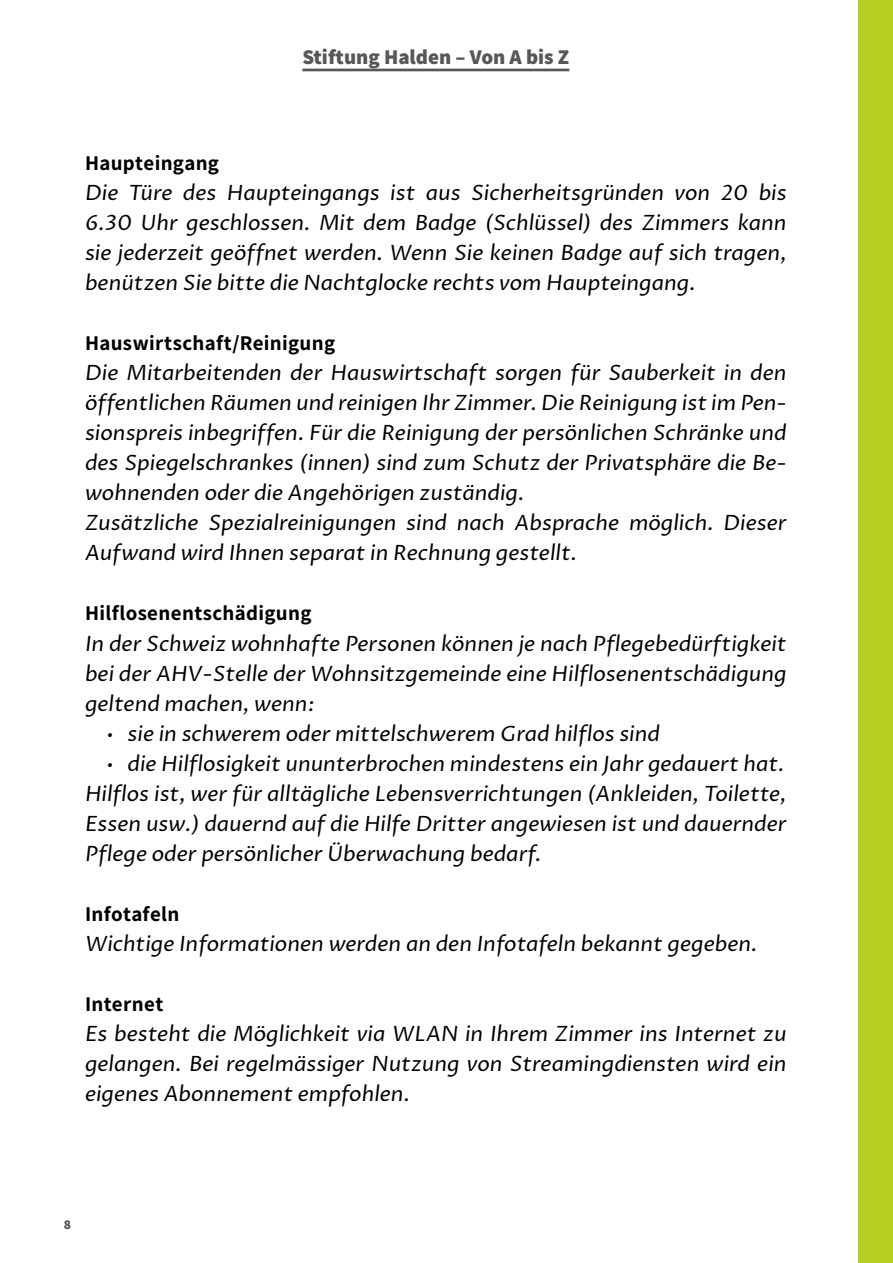
<style>
.page{position:relative;width:893px;height:1263px;background:#fff}
.page>*{position:absolute;margin:0;border:0;box-sizing:border-box;transform-origin:0 0}
.t1{font:italic 21px/30px "Proza Libre";color:#000;text-align:justify}
.t2{font:700 21px "Assistant";letter-spacing:.015em;color:#000}
.t3{font:800 21px "Assistant";color:#575756}
.t4{font:800 13.5px "Assistant";color:#575756}
</style>
<div class="page">
<div style="left:859px;top:0;width:34px;height:1263px;background:#b7ce23"></div>
<hr style="left:302px;top:69px;width:267px;height:2px;background:#575756">
<p class="t3" style="left:302px;top:43px;width:268px">Stiftung Halden – Von A bis Z</p>
<p class="t2" style="left:85px;top:149px;width:136px">Haupteingang</p>
<p class="t1" style="left:85px;top:178px;width:703px">Die Türe des Haupteingangs ist aus Sicherheitsgründen von 20 bis 6.30 Uhr geschlossen. Mit dem Badge (Schlüssel) des Zimmers kann sie jederzeit geöffnet werden. Wenn Sie keinen Badge auf sich tragen, benützen Sie bitte die Nachtglocke rechts vom Haupteingang.</p>
<p class="t2" style="left:85px;top:329px;width:252px">Hauswirtschaft/Reinigung</p>
<p class="t1" style="left:85px;top:358px;width:703px;text-align:left">Die Mitarbeitenden der Hauswirtschaft sorgen für Sauberkeit in den öffentlichen Räumen und reinigen Ihr Zimmer. Die Reinigung ist im Pen&shy;sionspreis inbegriffen. Für die Reinigung der persönlichen Schränke und des Spiegelschrankes (innen) sind zum Schutz der Privatsphäre die Be&shy;wohnenden oder die Angehörigen zuständig.<br>Zusätzliche Spezialreinigungen sind nach Absprache möglich. Dieser Aufwand wird Ihnen separat in Rechnung gestellt.</p>
<p class="t2" style="left:85px;top:599px;width:228px">Hilflosenentschädigung</p>
<p class="t1" style="left:85px;top:628px;width:703px">In der Schweiz wohnhafte Personen können je nach Pflegebedürftigkeit bei der AHV-Stelle der Wohnsitzgemeinde eine Hilflosenentschädigung geltend machen, wenn:</p>
<p class="t1" style="left:106px;top:718px;width:555px">• sie in schwerem oder mittelschwerem Grad hilflos sind</p>
<p class="t1" style="left:85px;top:748px;width:703px;text-indent:21px">• die Hilflosigkeit ununterbrochen mindestens ein Jahr gedauert hat.<br>Hilflos ist, wer für alltägliche Lebensverrichtungen (Ankleiden, Toilette, Essen usw.) dauernd auf die Hilfe Dritter angewiesen ist und dauernder Pflege oder persönlicher Überwachung bedarf.</p>
<p class="t2" style="left:85px;top:899px;width:96px">Infotafeln</p>
<p class="t1" style="left:85px;top:928px;width:674px">Wichtige Informationen werden an den Infotafeln bekannt gegeben.</p>
<p class="t2" style="left:85px;top:989px;width:80px">Internet</p>
<p class="t1" style="left:85px;top:1018px;width:703px">Es besteht die Möglichkeit via WLAN in Ihrem Zimmer ins Internet zu gelangen. Bei regelmässiger Nutzung von Streamingdiensten wird ein eigenes Abonnement empfohlen.</p>
<p class="t4" style="left:64px;top:1215px;width:9px">8</p>
</div>
